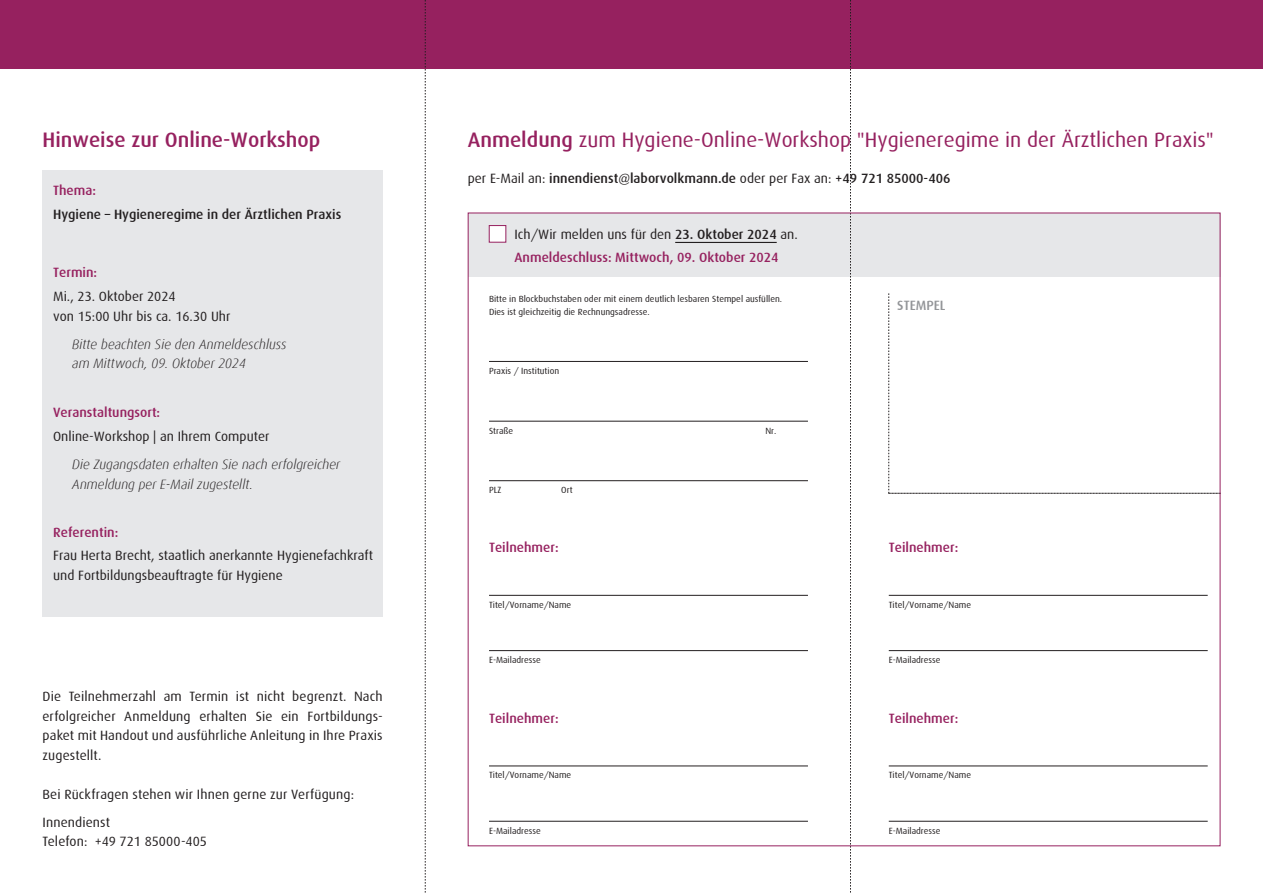
<style>
.page{position:relative;width:1263px;height:893px;background:#fff}
.page>*{position:absolute;margin:0;border:0;box-sizing:border-box;transform-origin:0 0}
.t1{font:21px "Dax";color:#96215f}
.t2{font:500 21px "Dax";color:#96215f}
.t3{font:13.5px/19.5px "Dax";color:#231f20}
.t4{font:500 13.5px/22.5px "Dax";color:#96215f}
.t5{font:italic 300 13.5px/19.5px "Dax Offc";color:#231f20}
.t6{font:500 13.5px "Dax";color:#231f20}
.t7{font:500 13.5px "Dax";color:#939598}
.t8{font:9px/13.5px "Dax";color:#231f20}
.s1{font-weight:500}
.s2{font-weight:400}
.s3{font-weight:400;color:#231f20}
.s4{color:#231f20}
</style>
<div class="page">
<div style="left:468px;top:213px;width:752px;height:63px;background:#e6e7e9"></div>
<div style="left:43px;top:170px;width:340px;height:447px;background:#e6e7e9"></div>
<div style="left:0;top:0;width:1263px;height:68px;background:#96215f"></div>
<svg style="left:425px;top:0;width:1px;height:893px"></svg>
<svg style="left:850px;top:0;width:1px;height:893px"></svg>
<hr style="left:675px;top:242px;width:102px;height:1px;background:#231f20">
<div style="left:489px;top:225px;width:17px;height:17px;background:#fff;border:1px solid #96215f"></div>
<hr style="left:489px;top:766px;width:319px;height:1px;background:#231f20">
<hr style="left:489px;top:821px;width:319px;height:1px;background:#231f20">
<hr style="left:489px;top:361px;width:319px;height:1px;background:#231f20">
<hr style="left:489px;top:421px;width:319px;height:1px;background:#231f20">
<hr style="left:489px;top:480px;width:319px;height:1px;background:#231f20">
<hr style="left:889px;top:766px;width:319px;height:1px;background:#231f20">
<hr style="left:889px;top:821px;width:319px;height:1px;background:#231f20">
<hr style="left:489px;top:595px;width:319px;height:1px;background:#231f20">
<hr style="left:489px;top:650px;width:319px;height:1px;background:#231f20">
<hr style="left:889px;top:595px;width:319px;height:1px;background:#231f20">
<hr style="left:889px;top:650px;width:319px;height:1px;background:#231f20">
<svg style="left:888px;top:293px;width:330px;height:201px"></svg>
<h1 class="t2" style="left:43px;top:128px;width:279px">Hinweise zur Online-Workshop</h1>
<p class="t4" style="left:53px;top:179px;width:44px">Thema:</p>
<p class="t6" style="left:53px;top:207px;width:290px">Hygiene – Hygieneregime in der Ärztlichen Praxis</p>
<p class="t4" style="left:53px;top:262px;width:46px">Termin:</p>
<p class="t3" style="left:53px;top:287px;width:179px">Mi., 23. Oktober 2024<br>von 15:00 Uhr bis ca. 16.30 Uhr</p>
<p class="t5" style="left:72px;top:334px;width:216px">Bitte beachten Sie den Anmeldeschluss am Mittwoch, 09. Oktober 2024</p>
<p class="t4" style="left:53px;top:402px;width:109px">Veranstaltungsort:</p>
<p class="t3" style="left:53px;top:427px;width:218px">Online-Workshop | an Ihrem Computer</p>
<p class="t5" style="left:72px;top:455px;width:270px">Die Zugangsdaten erhalten Sie nach erfolgreicher<br>Anmeldung per E-Mail zugestellt.</p>
<p class="t4" style="left:53px;top:521px;width:67px">Referentin:</p>
<p class="t3" style="left:53px;top:546px;width:321px">Frau Herta Brecht, staatlich anerkannte Hygienefachkraft und Fortbildungsbeauftragte für Hygiene</p>
<p class="t3" style="left:43px;top:687px;width:342px;text-align:justify">Die Teilnehmerzahl am Termin ist nicht begrenzt. Nach erfolgreicher Anmeldung erhalten Sie ein Fortbildungs&shy;paket mit Handout und ausführliche Anleitung in Ihre Praxis zugestellt.</p>
<p class="t3" style="left:43px;top:780px;width:313px;line-height:28px">Bei Rückfragen stehen wir Ihnen gerne zur Verfügung:<br>Innendienst</p>
<p class="t3" style="left:43px;top:832px;width:166px">Telefon: +49 721 85000-405</p>
<h1 class="t1" style="left:468px;top:128px;width:748px"><span class="s1">Anmeldung</span> zum Hygiene-Online-Workshop "Hygieneregime in der Ärztlichen Praxis"</h1>
<p class="t6" style="left:468px;top:171px;width:484px"><span class="s2">per E-Mail an:</span> innendienst@laborvolkmann.de <span class="s2">oder per Fax an:</span> +49 721 85000-406</p>
<p class="t4" style="left:514px;top:224px;width:285px"><span class="s3">Ich/Wir melden uns für den</span> <span class="s4">23. Oktober 2024</span> <span class="s3">an.<br></span>Anmeldeschluss: Mittwoch, 09. Oktober 2024</p>
<p class="t8" style="left:489px;top:292px;width:295px">Bitte in Blockbuchstaben oder mit einem deutlich lesbaren Stempel ausfüllen.<br>Dies ist gleichzeitig die Rechnungsadresse.</p>
<p class="t8" style="left:489px;top:364px;width:72px">Praxis / Institution</p>
<p class="t8" style="left:489px;top:424px;width:26px">Straße</p>
<p class="t8" style="left:765px;top:424px;width:12px">Nr.</p>
<p class="t8" style="left:489px;top:483px;width:14px">PLZ</p>
<p class="t8" style="left:561px;top:483px;width:13px">Ort</p>
<p class="t4" style="left:489px;top:537px;width:71px">Teilnehmer:</p>
<p class="t8" style="left:489px;top:598px;width:84px">Titel/Vorname/Name</p>
<p class="t8" style="left:489px;top:653px;width:53px">E-Mailadresse</p>
<p class="t4" style="left:489px;top:707px;width:71px">Teilnehmer:</p>
<p class="t8" style="left:489px;top:769px;width:84px">Titel/Vorname/Name</p>
<p class="t8" style="left:489px;top:824px;width:53px">E-Mailadresse</p>
<p class="t7" style="left:897px;top:298px;width:50px">STEMPEL</p>
<p class="t4" style="left:889px;top:537px;width:71px">Teilnehmer:</p>
<p class="t8" style="left:889px;top:598px;width:84px">Titel/Vorname/Name</p>
<p class="t8" style="left:889px;top:653px;width:53px">E-Mailadresse</p>
<p class="t4" style="left:889px;top:707px;width:71px">Teilnehmer:</p>
<p class="t8" style="left:889px;top:769px;width:84px">Titel/Vorname/Name</p>
<p class="t8" style="left:889px;top:824px;width:53px">E-Mailadresse</p>
</div>
